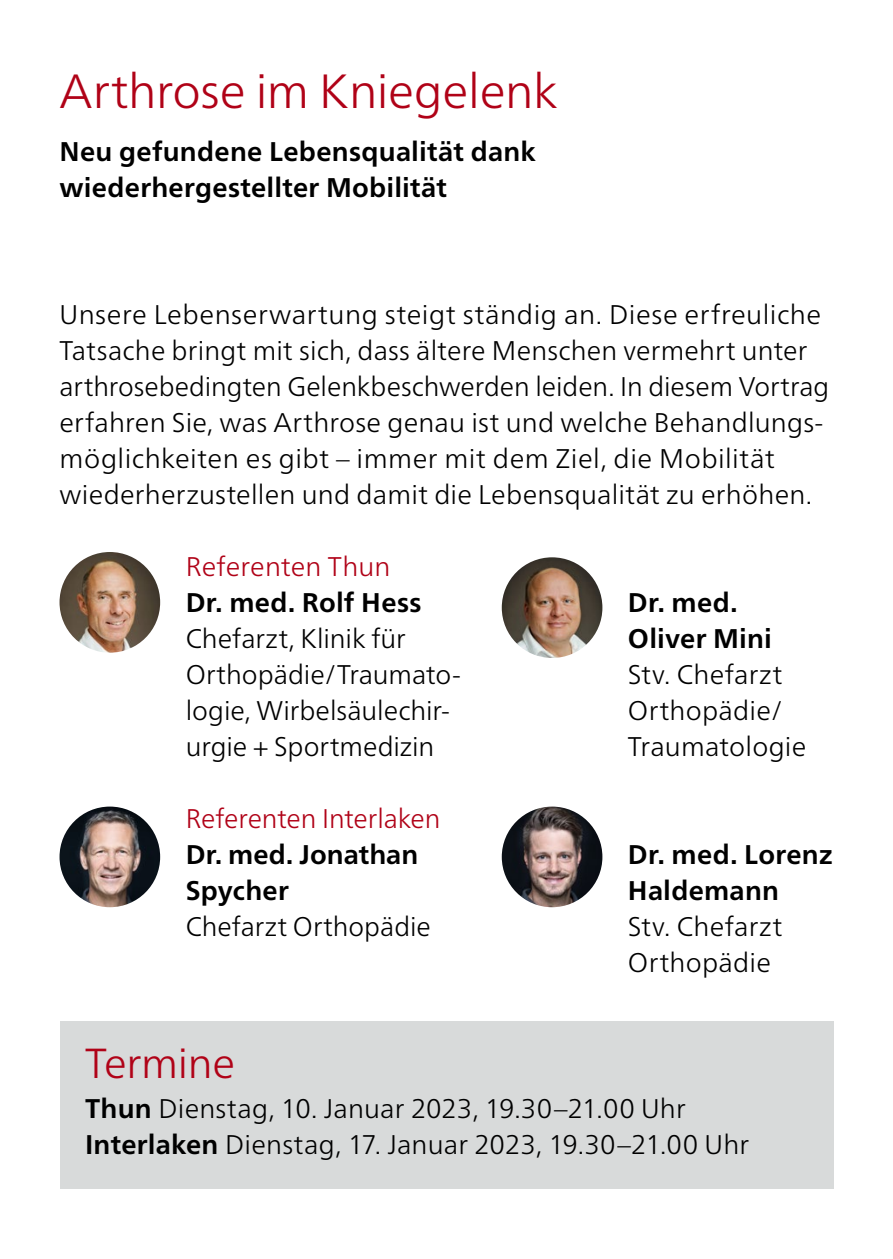
<style>
.page{position:relative;width:893px;height:1259px;background:#fff}
.page>*{position:absolute;margin:0;border:0;box-sizing:border-box;transform-origin:0 0}
.t1{font:300 48px "Frutiger Neue LTW1 G";letter-spacing:-.005em;color:#b00217}
.t2{font:300 42px "Frutiger Neue LTW1 G";letter-spacing:-.01em;color:#b00217}
.t3{font:300 27px/36px "Frutiger Neue LTW1 G";letter-spacing:.005em;color:#000}
.t4{font:700 27px/36px "Frutiger Neue LTW1 G";letter-spacing:.01em;color:#000}
.t5{font:300 27px "Frutiger Neue LTW1 G";color:#b00217}
.s1{font-weight:700}
</style>
<div class="page">
<div style="left:60px;top:1020px;width:773px;height:168px;background:#d8dada"></div>
<img style="left:60px;top:552px;width:100px;height:100px;border-radius:50px">
<img style="left:60px;top:806px;width:100px;height:101px;border-radius:50px">
<img style="left:502px;top:557px;width:100px;height:101px;border-radius:50px">
<img style="left:502px;top:806px;width:100px;height:101px;border-radius:50px">
<h1 class="t1" style="left:60px;top:62px;width:500px">Arthrose im Kniegelenk</h1>
<p class="t4" style="left:60px;top:133px;width:478px">Neu gefundene Lebensqualität dank wiederhergestellter Mobilität</p>
<p class="t3" style="left:60px;top:296px;width:771px">Unsere Lebenserwartung steigt ständig an. Diese erfreuliche Tatsache bringt mit sich, dass ältere Menschen vermehrt unter arthrosebedingten Gelenkbeschwerden leiden. In diesem Vortrag erfahren Sie, was Arthrose genau ist und welche Behandlungs&shy;möglichkeiten es gibt – immer mit dem Ziel, die Mobilität wiederherzustellen und damit die Lebensqualität zu erhöhen.</p>
<p class="t5" style="left:186px;top:550px;width:206px">Referenten Thun</p>
<p class="t4" style="left:186px;top:584px;width:237px">Dr. med. Rolf Hess</p>
<p class="t3" style="left:186px;top:620px;width:277px">Chefarzt, Klinik für<br>Orthopädie/Traumato&shy;logie, Wirbelsäulechir&shy;urgie + Sportmedizin</p>
<p class="t5" style="left:186px;top:802px;width:256px">Referenten Interlaken</p>
<p class="t4" style="left:186px;top:836px;width:234px">Dr. med. Jonathan<br>Spycher</p>
<p class="t3" style="left:186px;top:908px;width:247px">Chefarzt Orthopädie</p>
<p class="t4" style="left:628px;top:584px;width:145px">Dr. med.<br>Oliver Mini</p>
<p class="t3" style="left:628px;top:656px;width:180px">Stv. Chefarzt<br>Orthopädie/<br>Traumatologie</p>
<p class="t4" style="left:628px;top:836px;width:206px">Dr. med. Lorenz<br>Haldemann</p>
<p class="t3" style="left:628px;top:908px;width:156px">Stv. Chefarzt<br>Orthopädie</p>
<h2 class="t2" style="left:85px;top:1038px;width:151px">Termine</h2>
<p class="t3" style="left:85px;top:1090px;width:666px"><span class="s1">Thun</span> Dienstag, 10. Januar 2023, 19.30–21.00 Uhr<br><span class="s1">Interlaken</span> Dienstag, 17. Januar 2023, 19.30–21.00 Uhr</p>
</div>
